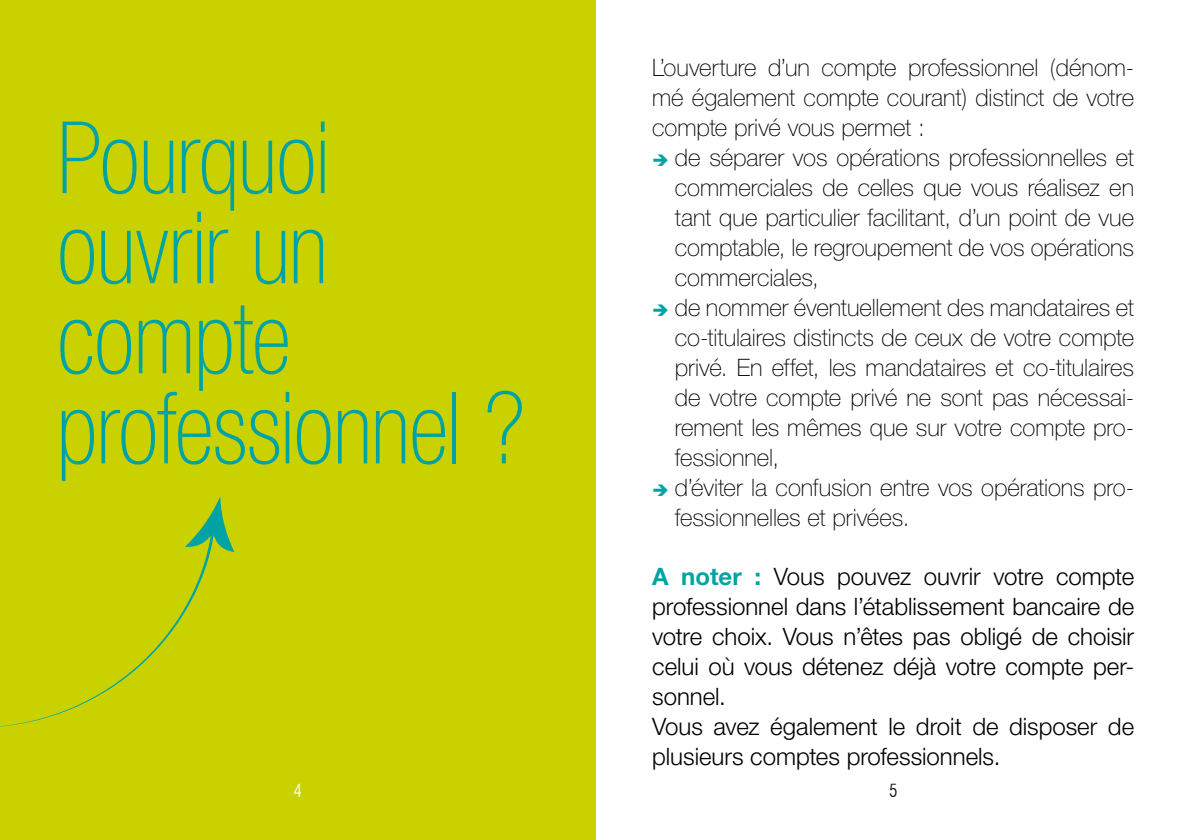
<style>
.page{position:relative;width:1191px;height:840px;background:#fff}
.page>*{position:absolute;margin:0;border:0;box-sizing:border-box;transform-origin:0 0}
.t1{font:100 condensed 100px/90px "Helvetica Neue";letter-spacing:-.01em;color:#00a3a3;scale:.96 1}
.t2{font:100 24px/30px "Helvetica Neue";letter-spacing:-.005em;color:#000;text-align:justify}
.t3{font:300 24px/30px "Helvetica Neue";color:#000}
.t4{font:300 condensed 18px "Swiss 721 BT";color:#fff}
.t5{font:300 condensed 18px "Swiss 721 BT";color:#000}
.s1{font-weight:700;color:#00a3a3}
</style>
<div class="page">
<div style="left:0;top:0;width:595px;height:839px;background:#c9d200"></div>
<svg style="left:0;top:552px;width:211px;height:175px"></svg>
<svg style="left:185px;top:496px;width:49px;height:56px"></svg>
<h1 class="t1" style="left:57px;top:112px;width:489px">Pourquoi ouvrir un compte professionnel ?</h1>
<p class="t2" style="left:652px;top:52px;width:483px">L’ouverture d’un compte professionnel (dénom&shy;mé également compte courant) distinct de votre compte privé vous permet :</p>
<p class="t2" style="left:675px;top:142px;width:461px;text-align:left">de séparer vos opérations professionnelles et commerciales de celles que vous réalisez en tant que particulier facilitant, d’un point de vue comptable, le regroupement de vos opérations commerciales,<br>de nommer éventuellement des mandataires et co-titulaires distincts de ceux de votre compte privé. En effet, les mandataires et co-titulaires de votre compte privé ne sont pas nécessai&shy;rement les mêmes que sur votre compte pro&shy;fessionnel,<br>d’éviter la confusion entre vos opérations pro&shy;fessionnelles et privées.</p>
<p class="t3" style="left:652px;top:560px;width:483px"><span class="s1">A noter :</span> Vous pouvez ouvrir votre compte professionnel dans l’établissement bancaire de votre choix. Vous n’êtes pas obligé de choisir celui où vous détenez déjà votre compte per&shy;sonnel.<br>Vous avez également le droit de disposer de plusieurs comptes professionnels.</p>
<p class="t4" style="left:293px;top:779px;width:10px">4</p>
<p class="t5" style="left:889px;top:779px;width:10px">5</p>
</div>
